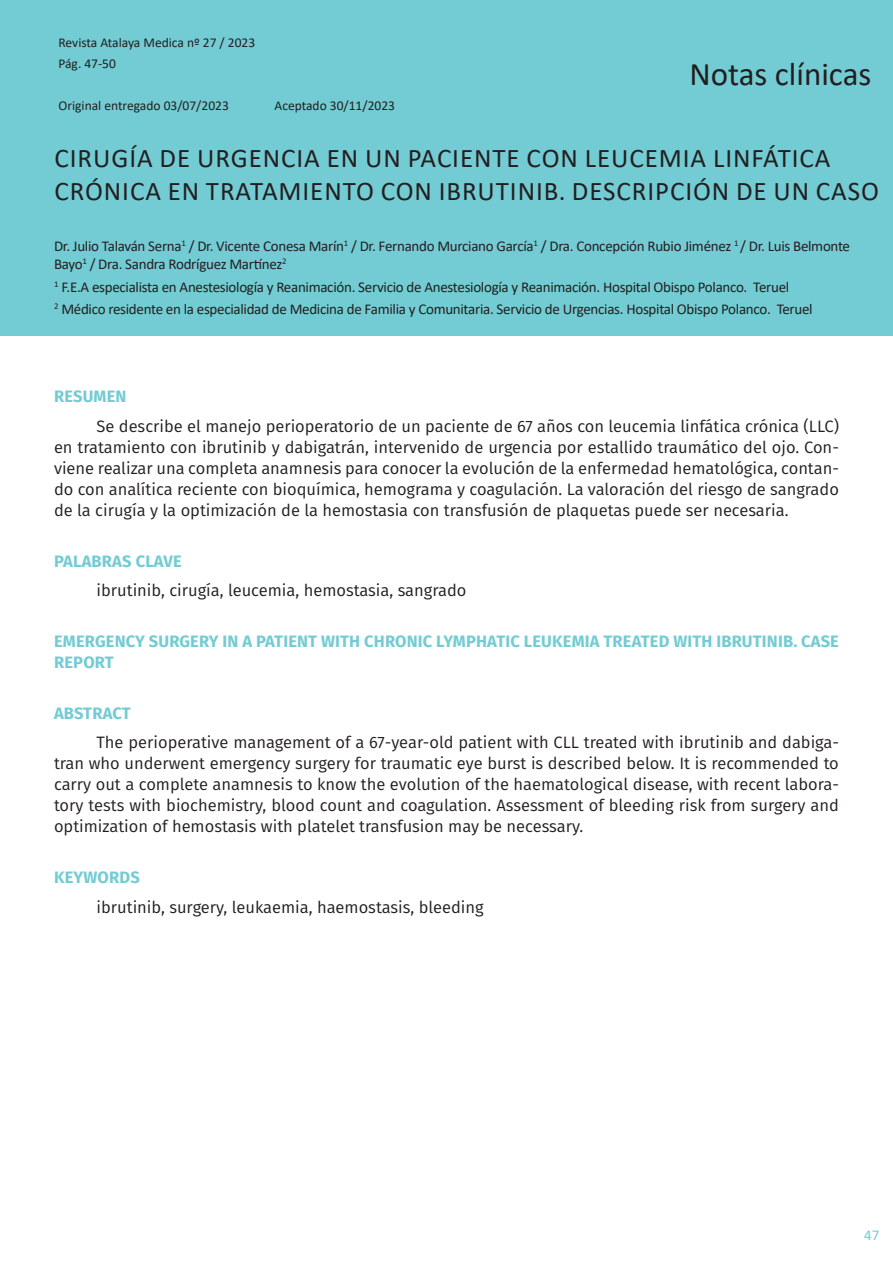
<style>
.page{position:relative;width:893px;height:1263px;background:#fff}
.page>*{position:absolute;margin:0;border:0;box-sizing:border-box;transform-origin:0 0}
.t1{font:33px "Calibri";color:#231f20}
.Encabezado_articulos{font:27px/32.4px "Calibri";letter-spacing:.035em;color:#231f20}
.Texto{font:16.5px/21px "Fira Sans";color:#231f20;text-align:justify}
.encabezado{font:700 16.5px/21px "Fira Sans";letter-spacing:.01em;color:#73ccd3}
.Encabezado_articulos-2{font:15px/18px "Calibri";letter-spacing:-.02em;color:#231f20}
.t2{font:15px "Calibri";color:#73ccd3}
.t3{font:13.5px "Calibri";color:#231f20}
</style>
<div class="page">
<div style="left:0;top:0;width:893px;height:336px;background:#73ccd3"></div>
<p class="t3" style="left:58px;top:33px;width:198px">Revista Atalaya Medica nº 27 / 2023</p>
<p class="t3" style="left:58px;top:54px;width:59px">Pág. 47-50</p>
<p class="t3" style="left:58px;top:96px;width:172px">Original entregado 03/07/2023</p>
<p class="t3" style="left:274px;top:96px;width:122px">Aceptado 30/11/2023</p>
<p class="Encabezado_articulos" style="left:55px;top:141px;width:826px">CIRUGÍA DE URGENCIA EN UN PACIENTE CON LEUCEMIA LINFÁTICA<br>CRÓNICA EN TRATAMIENTO CON IBRUTINIB. DESCRIPCIÓN DE UN CASO</p>
<h1 class="t1" style="left:689px;top:51px;width:183px">Notas clínicas</h1>
<p class="Encabezado_articulos-2" style="left:54px;top:237px;width:798px">Dr. Julio Talaván Serna<sup>1</sup> / Dr. Vicente Conesa Marín<sup>1</sup> / Dr. Fernando Murciano García<sup>1</sup> / Dra. Concepción Rubio Jiménez <sup>1</sup> / Dr. Luis Belmonte<br>Bayo<sup>1</sup> / Dra. Sandra Rodríguez Martínez<sup>2</sup></p>
<p class="Encabezado_articulos-2" style="left:54px;top:277px;width:737px"><sup>1</sup> F.E.A especialista en Anestesiología y Reanimación. Servicio de Anestesiología y Reanimación. Hospital Obispo Polanco. Teruel</p>
<p class="Encabezado_articulos-2" style="left:54px;top:300px;width:760px"><sup>2</sup> Médico residente en la especialidad de Medicina de Familia y Comunitaria. Servicio de Urgencias. Hospital Obispo Polanco. Teruel</p>
<p class="encabezado" style="left:54px;top:385px;width:74px">RESUMEN</p>
<p class="Texto" style="left:54px;top:415px;width:786px;text-indent:43px">Se describe el manejo perioperatorio de un paciente de 67 años con leucemia linfática crónica (LLC) en tratamiento con ibrutinib y dabigatrán, intervenido de urgencia por estallido traumático del ojo. Con&shy;viene realizar una completa anamnesis para conocer la evolución de la enfermedad hematológica, contan&shy;do con analítica reciente con bioquímica, hemograma y coagulación. La valoración del riesgo de sangrado de la cirugía y la optimización de la hemostasia con transfusión de plaquetas puede ser necesaria.</p>
<p class="encabezado" style="left:54px;top:549px;width:129px">PALABRAS CLAVE</p>
<p class="Texto" style="left:97px;top:579px;width:371px">ibrutinib, cirugía, leucemia, hemostasia, sangrado</p>
<p class="encabezado" style="left:54px;top:629px;width:786px">EMERGENCY SURGERY IN A PATIENT WITH CHRONIC LYMPHATIC LEUKEMIA TREATED WITH IBRUTINIB. CASE<br>REPORT</p>
<p class="encabezado" style="left:54px;top:701px;width:78px">ABSTRACT</p>
<p class="Texto" style="left:54px;top:732px;width:786px;text-indent:43px">The perioperative management of a 67-year-old patient with CLL treated with ibrutinib and dabiga&shy;tran who underwent emergency surgery for traumatic eye burst is described below. It is recommended to carry out a complete anamnesis to know the evolution of the haematological disease, with recent labora&shy;tory tests with biochemistry, blood count and coagulation. Assessment of bleeding risk from surgery and optimization of hemostasis with platelet transfusion may be necessary.</p>
<p class="encabezado" style="left:54px;top:866px;width:87px">KEYWORDS</p>
<p class="Texto" style="left:97px;top:896px;width:389px">ibrutinib, surgery, leukaemia, haemostasis, bleeding</p>
<p class="t2" style="left:864px;top:1224px;width:17px">47</p>
</div>
